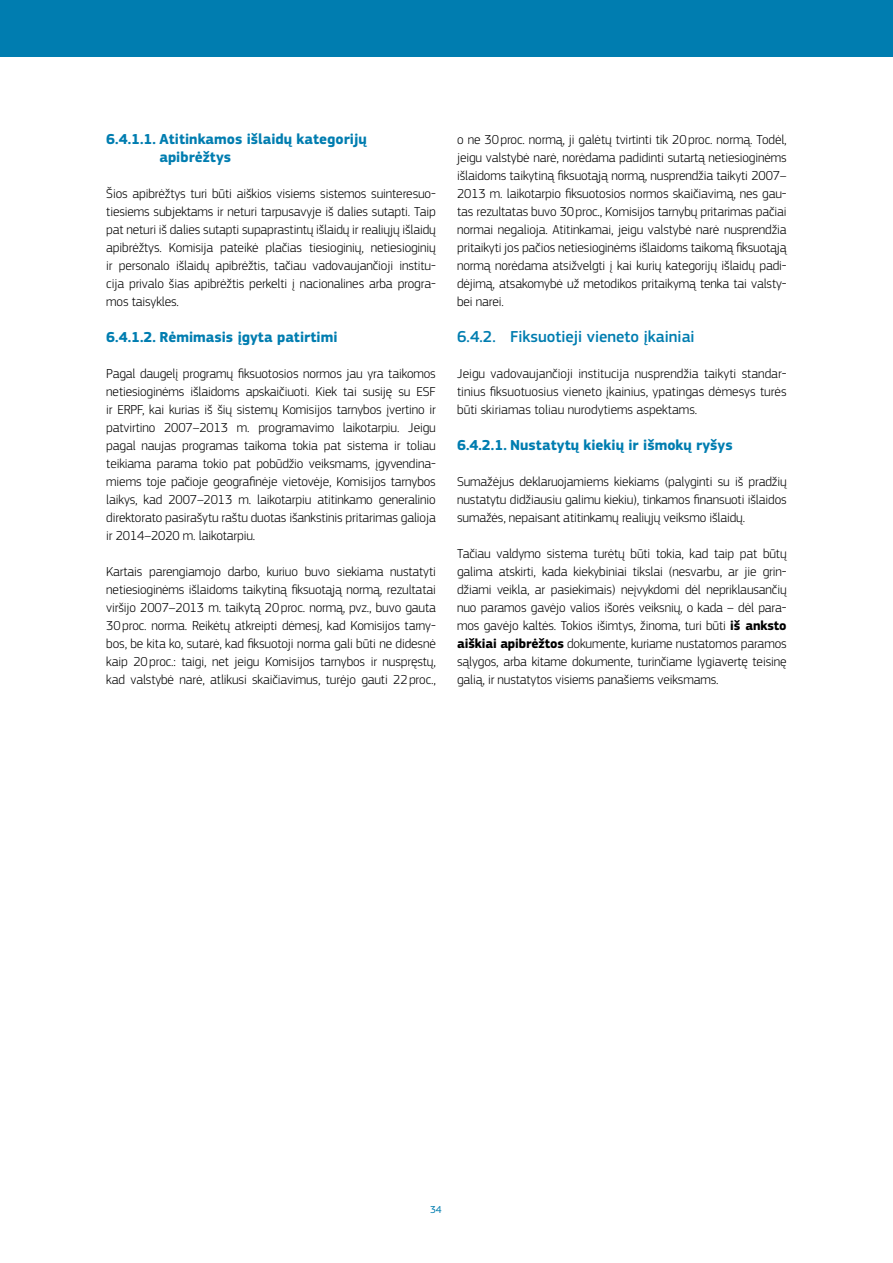
<style>
.page{position:relative;width:893px;height:1263px;background:#fff}
.page>*{position:absolute;margin:0;border:0;box-sizing:border-box;transform-origin:0 0}
.t1{font:500 16.5px "EC Square Sans Pro";color:#007db0}
.t2{font:700 15px/18px "EC Square Sans Pro";color:#007db0}
.t3{font:300 13.5px/18px "EC Square Sans Pro";letter-spacing:-.01em;color:#000;text-align:justify}
.t4{font:10.5px "EC Square Sans Pro";color:#007db0}
.s1{font-weight:700}
</style>
<div class="page">
<div style="left:0;top:0;width:893px;height:57px;background:#007db0"></div>
<p class="t2" style="left:159px;top:131px;width:209px;text-indent:-53px">6.4.1.1. Atitinkamos išlaidų kategorijų apibrėžtys</p>
<p class="t3" style="left:106px;top:184px;width:331px">Šios apibrėžtys turi būti aiškios visiems sistemos suinteresuo&shy;tiesiems subjektams ir neturi tarpusavyje iš dalies sutapti. Taip pat neturi iš dalies sutapti supaprastintų išlaidų ir realiųjų išlaidų apibrėžtys. Komisija pateikė plačias tiesioginių, netiesioginių ir personalo išlaidų apibrėžtis, tačiau vadovaujančioji institu&shy;cija privalo šias apibrėžtis perkelti į nacionalines arba progra&shy;mos taisykles.</p>
<p class="t2" style="left:106px;top:329px;width:233px">6.4.1.2. Rėmimasis įgyta patirtimi</p>
<p class="t3" style="left:106px;top:364px;width:331px">Pagal daugelį programų fiksuotosios normos jau yra taikomos netiesioginėms išlaidoms apskaičiuoti. Kiek tai susiję su ESF ir ERPF, kai kurias iš šių sistemų Komisijos tarnybos įvertino ir patvirtino 2007–2013 m. programavimo laikotarpiu. Jeigu pagal naujas programas taikoma tokia pat sistema ir toliau teikiama parama tokio pat pobūdžio veiksmams, įgyvendina&shy;miems toje pačioje geografinėje vietovėje, Komisijos tarnybos laikys, kad 2007–2013 m. laikotarpiu atitinkamo generalinio direktorato pasirašytu raštu duotas išankstinis pritarimas galioja ir 2014–2020 m. laikotarpiu.</p>
<p class="t3" style="left:106px;top:562px;width:331px">Kartais parengiamojo darbo, kuriuo buvo siekiama nustatyti netiesioginėms išlaidoms taikytiną fiksuotąją normą, rezultatai viršijo 2007–2013 m. taikytą 20proc. normą, pvz., buvo gauta 30proc. norma. Reikėtų atkreipti dėmesį, kad Komisijos tarny&shy;bos, be kita ko, sutarė, kad fiksuotoji norma gali būti ne didesnė kaip 20proc.: taigi, net jeigu Komisijos tarnybos ir nuspręstų, kad valstybė narė, atlikusi skaičiavimus, turėjo gauti 22proc.,</p>
<p class="t3" style="left:457px;top:130px;width:331px">o ne 30proc. normą, ji galėtų tvirtinti tik 20proc. normą. Todėl, jeigu valstybė narė, norėdama padidinti sutartą netiesioginėms išlaidoms taikytiną fiksuotąją normą, nusprendžia taikyti 2007– 2013 m. laikotarpio fiksuotosios normos skaičiavimą, nes gau&shy;tas rezultatas buvo 30proc., Komisijos tarnybų pritarimas pačiai normai negalioja. Atitinkamai, jeigu valstybė narė nusprendžia pritaikyti jos pačios netiesioginėms išlaidoms taikomą fiksuotąją normą norėdama atsižvelgti į kai kurių kategorijų išlaidų padi&shy;dėjimą, atsakomybė už metodikos pritaikymą tenka tai valsty&shy;bei narei.</p>
<p class="t1" style="left:457px;top:327px;width:239px">6.4.2. Fiksuotieji vieneto įkainiai</p>
<p class="t3" style="left:457px;top:364px;width:331px">Jeigu vadovaujančioji institucija nusprendžia taikyti standar&shy;tinius fiksuotuosius vieneto įkainius, ypatingas dėmesys turės būti skiriamas toliau nurodytiems aspektams.</p>
<p class="t2" style="left:457px;top:437px;width:277px">6.4.2.1. Nustatytų kiekių ir išmokų ryšys</p>
<p class="t3" style="left:457px;top:472px;width:331px">Sumažėjus deklaruojamiems kiekiams (palyginti su iš pradžių nustatytu didžiausiu galimu kiekiu), tinkamos finansuoti išlaidos sumažės, nepaisant atitinkamų realiųjų veiksmo išlaidų.</p>
<p class="t3" style="left:457px;top:544px;width:331px">Tačiau valdymo sistema turėtų būti tokia, kad taip pat būtų galima atskirti, kada kiekybiniai tikslai (nesvarbu, ar jie grin&shy;džiami veikla, ar pasiekimais) neįvykdomi dėl nepriklausančių nuo paramos gavėjo valios išorės veiksnių, o kada – dėl para&shy;mos gavėjo kaltės. Tokios išimtys, žinoma, turi būti <span class="s1">iš anksto aiškiai apibrėžtos</span> dokumente, kuriame nustatomos paramos sąlygos, arba kitame dokumente, turinčiame lygiavertę teisinę galią, ir nustatytos visiems panašiems veiksmams.</p>
<p class="t4" style="left:430px;top:1203px;width:13px">34</p>
</div>
